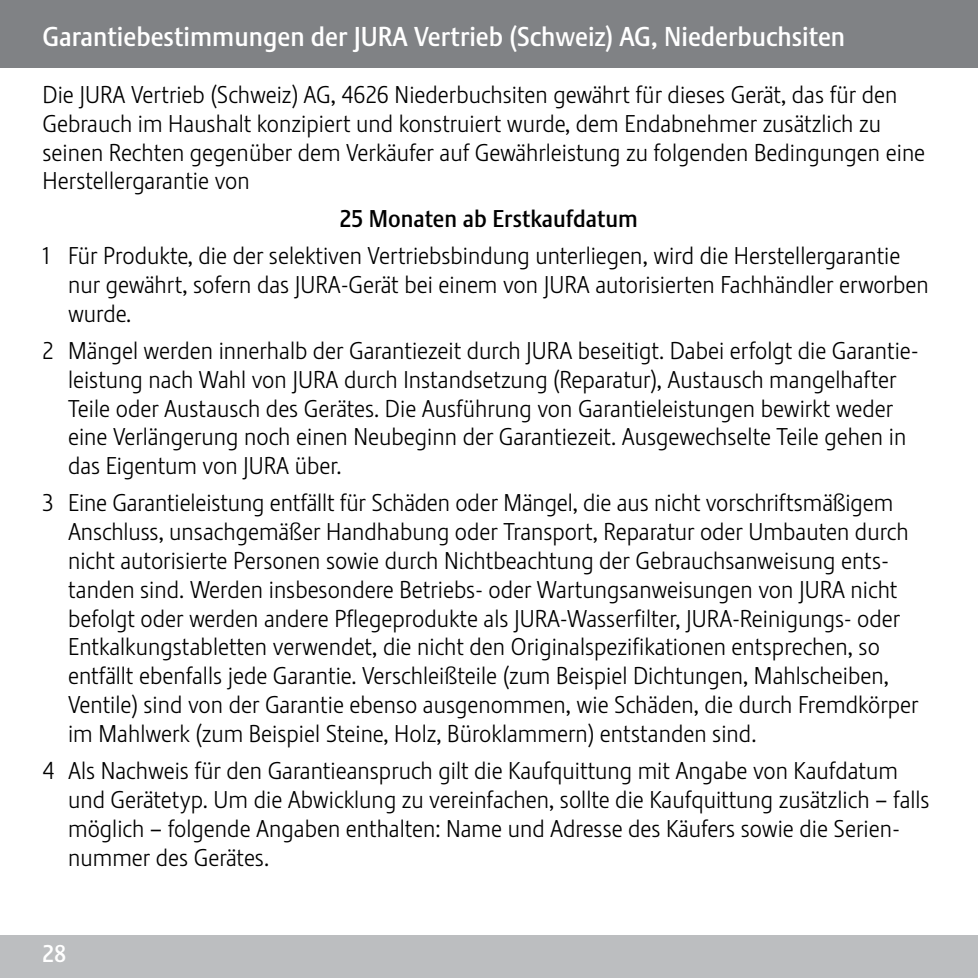
<style>
.page{position:relative;width:978px;height:978px;background:#fff}
.page>*{position:absolute;margin:0;border:0;box-sizing:border-box;transform-origin:0 0}
.t1{font:27px "Stalemate Pro 2 J Medium";color:#fff}
.t2{font:24px/28.8px "Stalemate Pro 2 J Light";color:#000}
.t3{font:24px "Stalemate Pro 2 J Medium";color:#000}
.t4{font:24px "Stalemate Pro 2 J Medium";color:#fff}
</style>
<div class="page">
<div style="left:0;top:935px;width:978px;height:43px;background:#bcbec0"></div>
<div style="left:0;top:0;width:978px;height:68px;background:#808285"></div>
<p class="t1" style="left:43px;top:20px;width:804px">Garantiebestimmungen der JURA Vertrieb (Schweiz) AG, Niederbuchsiten</p>
<p class="t2" style="left:43px;top:80px;width:884px">Die JURA Vertrieb (Schweiz) AG, 4626 Niederbuchsiten gewährt für dieses Gerät, das für den Gebrauch im Haushalt konzipiert und konstruiert wurde, dem Endabnehmer zusätzlich zu seinen Rechten gegenüber dem Verkäufer auf Gewährleistung zu folgenden Bedingungen eine Herstellergarantie von</p>
<p class="t3" style="left:340px;top:204px;width:300px">25 Monaten ab Erstkaufdatum</p>
<p class="t2" style="left:68px;top:241px;width:862px;text-indent:-26px">1 Für Produkte, die der selektiven Vertriebsbindung unterliegen, wird die Herstellergarantie nur gewährt, sofern das JURA-Gerät bei einem von JURA autorisierten Fachhändler erworben wurde.</p>
<p class="t2" style="left:68px;top:336px;width:852px;text-indent:-26px">2 Mängel werden innerhalb der Garantiezeit durch JURA beseitigt. Dabei erfolgt die Garantie&shy;leistung nach Wahl von JURA durch Instandsetzung (Reparatur), Austausch mangelhafter Teile oder Austausch des Gerätes. Die Ausführung von Garantieleistungen bewirkt weder eine Verlängerung noch einen Neubeginn der Garantiezeit. Ausgewechselte Teile gehen in das Eigentum von JURA über.</p>
<p class="t2" style="left:68px;top:489px;width:852px;text-indent:-26px">3 Eine Garantieleistung entfällt für Schäden oder Mängel, die aus nicht vorschriftsmäßigem Anschluss, unsachgemäßer Handhabung oder Transport, Reparatur oder Umbauten durch nicht autorisierte Personen sowie durch Nichtbeachtung der Gebrauchsanweisung ents&shy;tanden sind. Werden insbesondere Betriebs- oder Wartungsanweisungen von JURA nicht befolgt oder werden andere Pflegeprodukte als JURA-Wasserfilter, JURA-Reinigungs- oder Entkalkungstabletten verwendet, die nicht den Originalspezifikationen entsprechen, so entfällt ebenfalls jede Garantie. Verschleißteile (zum Beispiel Dichtungen, Mahlscheiben, Ventile) sind von der Garantie ebenso ausgenommen, wie Schäden, die durch Fremdkörper im Mahlwerk (zum Beispiel Steine, Holz, Büroklammern) entstanden sind.</p>
<p class="t2" style="left:68px;top:756px;width:863px;text-indent:-26px">4 Als Nachweis für den Garantieanspruch gilt die Kaufquittung mit Angabe von Kaufdatum und Gerätetyp. Um die Abwicklung zu vereinfachen, sollte die Kaufquittung zusätzlich – falls möglich – folgende Angaben enthalten: Name und Adresse des Käufers sowie die Serien&shy;nummer des Gerätes.</p>
<p class="t4" style="left:43px;top:939px;width:25px">28</p>
</div>
